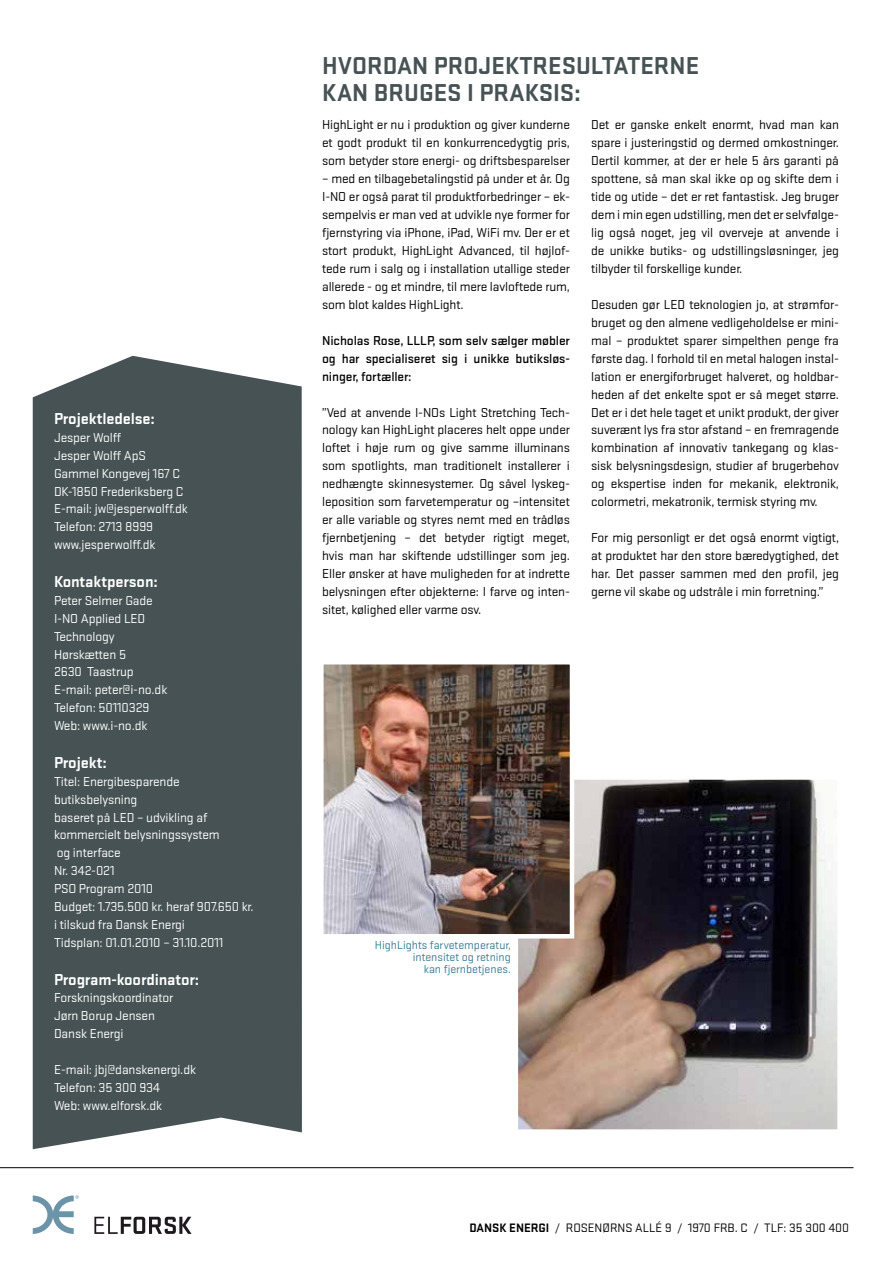
<style>
.page{position:relative;width:893px;height:1263px;background:#fff}
.page>*{position:absolute;margin:0;border:0;box-sizing:border-box;transform-origin:0 0}
.t1{font:700 25.35px "Stratum 1";color:#465254}
.t2{font:700 16.5px "Stratum 1";letter-spacing:-.01em;color:#fff}
.t3{font:13.5px/18px "Stratum 1";letter-spacing:-.01em;color:#000;text-align:justify}
.t4{font:13.5px/18px "Stratum 1";letter-spacing:-.01em;color:#fff}
.t5{font:500 13.5px/18px "Stratum 1";letter-spacing:-.01em;color:#000;text-align:justify}
.t6{font:12.75px "Stratum 2";color:#000}
.t7{font:12px/12px "Stratum 1";color:#3a7d92;text-align:right}
.s1{font-weight:700}
</style>
<div class="page">
<div style="left:33px;top:356px;width:269px;height:793px;background:#465254"></div>
<hr style="left:0;top:1167px;width:853px;height:1px;background:#000">
<svg style="left:94px;top:1217px;width:98px;height:17px"></svg>
<svg style="left:33px;top:1195px;width:46px;height:39px"></svg>
<img style="left:519px;top:781px;width:317px;height:347px">
<div style="left:512px;top:774px;width:331px;height:361px;border:6px solid #fff"></div>
<img style="left:324px;top:665px;width:245px;height:268px">
<div style="left:319px;top:660px;width:255px;height:278px;border:4px solid #fff"></div>
<p class="t2" style="left:54px;top:407px;width:102px">Projektledelse:</p>
<p class="t4" style="left:54px;top:428px;width:135px">Jesper Wolff<br>Jesper Wolff ApS<br>Gammel Kongevej 167 C<br>DK-1850 Frederiksberg C<br>E-mail: jw@jesperwolff.dk<br>Telefon: 2713 8999 www.jesperwolff.dk</p>
<p class="t2" style="left:54px;top:570px;width:105px">Kontaktperson:</p>
<p class="t4" style="left:54px;top:591px;width:115px">Peter Selmer Gade<br>I-NO Applied LED<br>Technology<br>Hørskætten 5<br>2630 Taastrup<br>E-mail: peter@i-no.dk<br>Telefon: 50110329<br>Web: www.i-no.dk</p>
<p class="t2" style="left:54px;top:751px;width:54px">Projekt:</p>
<p class="t4" style="left:54px;top:771px;width:201px">Titel: Energibesparende butiksbelysning<br>baseret på LED – udvikling af kommercielt belysningssystem<br>og interface<br>Nr. 342-021<br>PSO Program 2010<br>Budget: 1.735.500 kr. heraf 907.650 kr. i tilskud fra Dansk Energi<br>Tidsplan: 01.01.2010 – 31.10.2011</p>
<p class="t2" style="left:54px;top:968px;width:147px">Program-koordinator:</p>
<p class="t4" style="left:54px;top:988px;width:121px">Forskningskoordinator<br>Jørn Borup Jensen<br>Dansk Energi</p>
<p class="t4" style="left:54px;top:1060px;width:144px">E-mail: jbj@danskenergi.dk<br>Telefon: 35 300 934<br>Web: www.elforsk.dk</p>
<h1 class="t1" style="left:322px;top:48px;width:16px">Hvord</h1>
<h1 class="t1" style="left:397px;top:48px;width:109px">an projektres</h1>
<h1 class="t1" style="left:576px;top:48px;width:67px">ultaterne</h1>
<h1 class="t1" style="left:322px;top:75px;width:112px">kan bruges</h1>
<h1 class="t1" style="left:467px;top:75px;width:71px">i praksis</h1>
<h1 class="t1" style="left:574px;top:75px;width:8px">:</h1>
<p class="t3" style="left:322px;top:115px;width:249px">HighLight er nu i produktion og giver kunderne et godt produkt til en konkurrencedygtig pris, som betyder store energi- og driftsbesparelser</p>
<p class="t3" style="left:322px;top:169px;width:249px">– med en tilbagebetalingstid på under et år. Og I-NO er også parat til produktforbedringer – ek&shy;sempelvis er man ved at udvikle nye former for fjernstyring via iPhone, iPad, WiFi mv. Der er et stort produkt, HighLight Advanced, til højlof&shy;tede rum i salg og i installation utallige steder allerede - og et mindre, til mere lavloftede rum, som blot kaldes HighLight.</p>
<p class="t5" style="left:322px;top:331px;width:249px">Nicholas Rose, LLLP, som selv sælger møbler og har specialiseret sig i unikke butiksløs&shy;ninger, fortæller:</p>
<p class="t3" style="left:322px;top:402px;width:249px">”Ved at anvende I-NOs Light Stretching Tech&shy;nology kan HighLight placeres helt oppe under loftet i høje rum og give samme illuminans som spotlights, man traditionelt installerer i nedhængte skinnesystemer. Og såvel lyskeg&shy;leposition som farvetemperatur og –intensitet er alle variable og styres nemt med en trådløs fjernbetjening – det betyder rigtigt meget, hvis man har skiftende udstillinger som jeg.<br>Eller ønsker at have muligheden for at indrette belysningen efter objekterne: I farve og inten&shy;sitet, kølighed eller varme osv.</p>
<p class="t3" style="left:591px;top:115px;width:249px">Det er ganske enkelt enormt, hvad man kan spare i justeringstid og dermed omkostninger.<br>Dertil kommer, at der er hele 5 års garanti på spottene, så man skal ikke op og skifte dem i tide og utide – det er ret fantastisk. Jeg bruger dem i min egen udstilling, men det er selvfølge&shy;lig også noget, jeg vil overveje at anvende i de unikke butiks- og udstillingsløsninger, jeg tilbyder til forskellige kunder.</p>
<p class="t3" style="left:591px;top:295px;width:249px">Desuden gør LED teknologien jo, at strømfor&shy;bruget og den almene vedligeholdelse er mini&shy;mal – produktet sparer simpelthen penge fra første dag. I forhold til en metal halogen instal&shy;lation er energiforbruget halveret, og holdbar&shy;heden af det enkelte spot er så meget større.<br>Det er i det hele taget et unikt produkt, der giver suverænt lys fra stor afstand – en fremragende kombination af innovativ tankegang og klas&shy;sisk belysningsdesign, studier af brugerbehov og ekspertise inden for mekanik, elektronik, colormetri, mekatronik, termisk styring mv.</p>
<p class="t3" style="left:591px;top:528px;width:249px">For mig personligt er det også enormt vigtigt, at produktet har den store bæredygtighed, det har. Det passer sammen med den profil, jeg gerne vil skabe og udstråle i min forretning.”</p>
<p class="t7" style="left:375px;top:939px;width:138px">HighLights farvetemperatur, intensitet og retning<br>kan fjernbetjenes.</p>
<p class="t6" style="left:469px;top:1220px;width:381px"><span class="s1">DANSK ENERGI</span> / ROSENØRNS ALLÉ 9 / 1970 FRB. C / TLF: 35 300 400</p>
</div>
